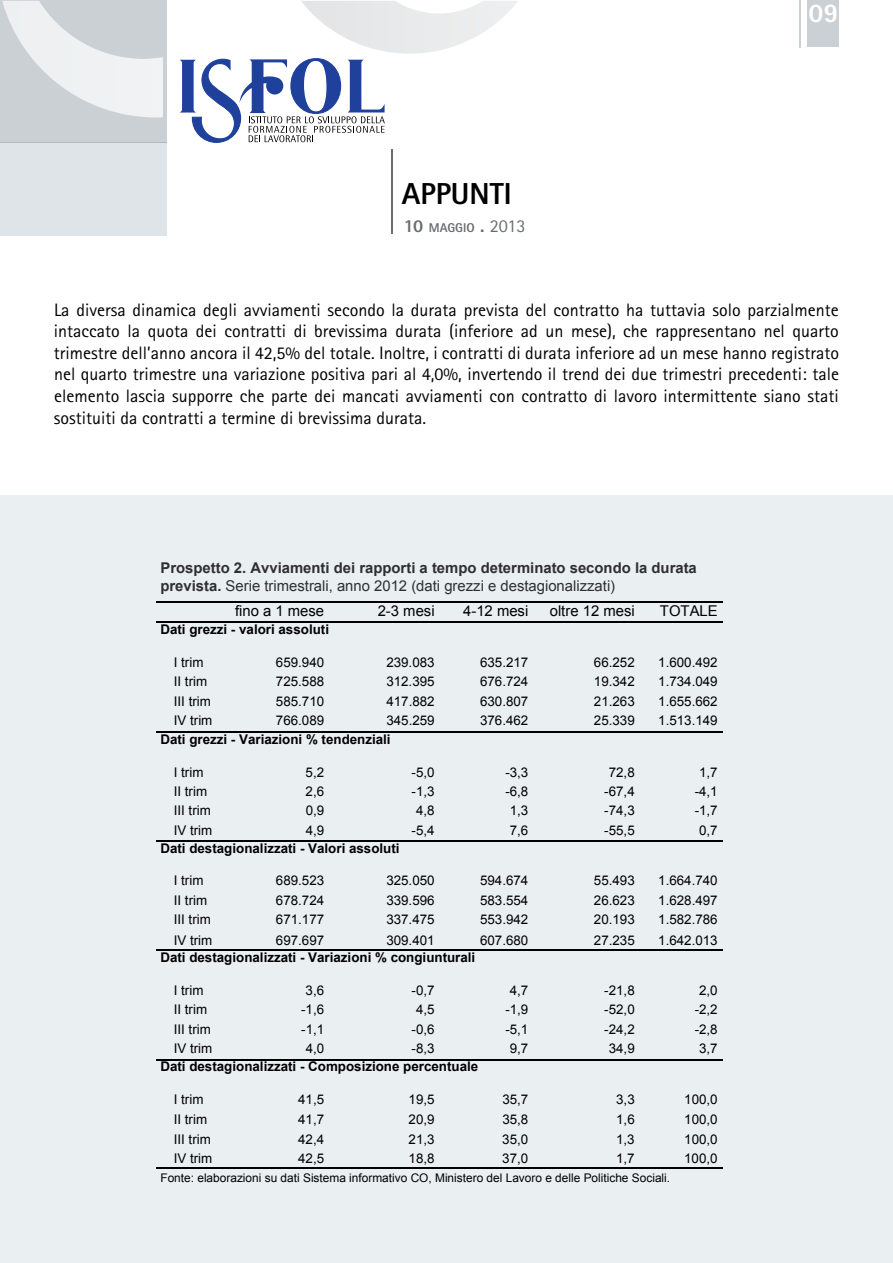
<style>
.page{position:relative;width:893px;height:1263px;background:#fff}
.page>*{position:absolute;margin:0;border:0;box-sizing:border-box;transform-origin:0 0}
.t1{font:800 30.3px "Rotis Sans Serif";color:#000}
.t2{font:800 27px "Rotis Sans Serif";color:#fff}
.t3{font:18px/21.6px "Rotis Sans Serif";color:#000;text-align:justify}
.t4{font:700 14.85px/17.9px "Arial";color:#333}
.t5{font:14.85px "Arial";color:#000}
.t6{font:13.35px "Arial";color:#000}
.t7{font:700 13.35px "Arial";color:#000}
.t8{font:800 12.75px "Rotis Sans Serif";color:#6a6d71}
.t9{font:11.85px "Arial";color:#000}
.s1{font-size:18.15px}
.s2{font-weight:400;font-size:18.15px}
.s3{font-weight:400}
</style>
<div class="page">
<div style="left:0;top:0;width:167px;height:143px;background:#cbd0d4"></div>
<div style="left:0;top:143px;width:167px;height:93px;background:#dfe4e8"></div>
<hr style="left:391px;top:149px;width:2px;height:85px;background:#6a6d71">
<svg style="left:2px;top:1px;width:516px;height:116px"></svg>
<hr style="left:799px;top:0;width:2px;height:48px;background:#cbd0d4">
<div style="left:807px;top:0;width:32px;height:47px;background:#cbd0d4"></div>
<svg style="left:180px;top:58px;width:205px;height:85px"></svg>
<div style="left:0;top:495px;width:893px;height:768px;background:#eaeff2"></div>
<h1 class="t1" style="left:402px;top:175px;width:111px">APPUNTI</h1>
<p class="t8" style="left:404px;top:220px;width:123px"><span class="s1">10</span> MAGGIO <span class="s1">.</span> <span class="s2">2013</span></p>
<h2 class="t2" style="left:808px;top:-5px;width:32px">09</h2>
<p class="t3" style="left:54px;top:299px;width:787px">La diversa dinamica degli avviamenti secondo la durata prevista del contratto ha tuttavia solo parzialmente intaccato la quota dei contratti di brevissima durata (inferiore ad un mese), che rappresentano nel quarto trimestre dell’anno ancora il 42,5% del totale. Inoltre, i contratti di durata inferiore ad un mese hanno registrato nel quarto trimestre una variazione positiva pari al 4,0%, invertendo il trend dei due trimestri precedenti: tale elemento lascia supporre che parte dei mancati avviamenti con contratto di lavoro intermittente siano stati sostituiti da contratti a termine di brevissima durata.</p>
<p class="t4" style="left:160px;top:560px;width:538px">Prospetto 2. Avviamenti dei rapporti a tempo determinato secondo la durata prevista. <span class="s3">Serie trimestrali, anno 2012 (dati grezzi e destagionalizzati)</span></p>
<p class="t5" style="left:235px;top:601px;width:91px">fino a 1 mese</p>
<p class="t5" style="left:378px;top:601px;width:58px">2-3 mesi</p>
<p class="t5" style="left:463px;top:601px;width:67px">4-12 mesi</p>
<p class="t5" style="left:550px;top:601px;width:87px">oltre 12 mesi</p>
<p class="t5" style="left:660px;top:601px;width:59px">TOTALE</p>
<p class="t7" style="left:160px;top:621px;width:170px">Dati grezzi - valori assoluti</p>
<p class="t6" style="left:174px;top:653px;width:31px">I trim</p>
<p class="t6" style="left:276px;top:653px;width:50px">659.940</p>
<p class="t6" style="left:386px;top:653px;width:50px">239.083</p>
<p class="t6" style="left:480px;top:653px;width:50px">635.217</p>
<p class="t6" style="left:594px;top:653px;width:42px">66.252</p>
<p class="t6" style="left:658px;top:653px;width:61px">1.600.492</p>
<p class="t6" style="left:174px;top:673px;width:35px">II trim</p>
<p class="t6" style="left:276px;top:673px;width:50px">725.588</p>
<p class="t6" style="left:386px;top:673px;width:50px">312.395</p>
<p class="t6" style="left:480px;top:673px;width:50px">676.724</p>
<p class="t6" style="left:594px;top:673px;width:42px">19.342</p>
<p class="t6" style="left:658px;top:673px;width:61px">1.734.049</p>
<p class="t6" style="left:174px;top:692px;width:39px">III trim</p>
<p class="t6" style="left:276px;top:692px;width:50px">585.710</p>
<p class="t6" style="left:386px;top:692px;width:50px">417.882</p>
<p class="t6" style="left:480px;top:692px;width:50px">630.807</p>
<p class="t6" style="left:594px;top:692px;width:42px">21.263</p>
<p class="t6" style="left:658px;top:692px;width:61px">1.655.662</p>
<p class="t6" style="left:174px;top:711px;width:40px">IV trim</p>
<p class="t6" style="left:276px;top:711px;width:50px">766.089</p>
<p class="t6" style="left:386px;top:711px;width:50px">345.259</p>
<p class="t6" style="left:480px;top:711px;width:50px">376.462</p>
<p class="t6" style="left:594px;top:711px;width:42px">25.339</p>
<p class="t6" style="left:658px;top:711px;width:61px">1.513.149</p>
<p class="t7" style="left:160px;top:730px;width:232px">Dati grezzi - Variazioni % tendenziali</p>
<p class="t6" style="left:174px;top:763px;width:31px">I trim</p>
<p class="t6" style="left:306px;top:763px;width:20px">5,2</p>
<p class="t6" style="left:412px;top:763px;width:25px">-5,0</p>
<p class="t6" style="left:505px;top:763px;width:25px">-3,3</p>
<p class="t6" style="left:609px;top:763px;width:28px">72,8</p>
<p class="t6" style="left:699px;top:763px;width:20px">1,7</p>
<p class="t6" style="left:174px;top:783px;width:35px">II trim</p>
<p class="t6" style="left:306px;top:783px;width:20px">2,6</p>
<p class="t6" style="left:412px;top:783px;width:25px">-1,3</p>
<p class="t6" style="left:505px;top:783px;width:25px">-6,8</p>
<p class="t6" style="left:604px;top:783px;width:32px">-67,4</p>
<p class="t6" style="left:695px;top:783px;width:25px">-4,1</p>
<p class="t6" style="left:174px;top:802px;width:39px">III trim</p>
<p class="t6" style="left:306px;top:802px;width:20px">0,9</p>
<p class="t6" style="left:416px;top:802px;width:20px">4,8</p>
<p class="t6" style="left:510px;top:802px;width:20px">1,3</p>
<p class="t6" style="left:604px;top:802px;width:32px">-74,3</p>
<p class="t6" style="left:695px;top:802px;width:25px">-1,7</p>
<p class="t6" style="left:174px;top:821px;width:40px">IV trim</p>
<p class="t6" style="left:306px;top:821px;width:20px">4,9</p>
<p class="t6" style="left:412px;top:821px;width:25px">-5,4</p>
<p class="t6" style="left:510px;top:821px;width:20px">7,6</p>
<p class="t6" style="left:604px;top:821px;width:32px">-55,5</p>
<p class="t6" style="left:699px;top:821px;width:20px">0,7</p>
<p class="t7" style="left:160px;top:839px;width:241px">Dati destagionalizzati - Valori assoluti</p>
<p class="t6" style="left:174px;top:872px;width:31px">I trim</p>
<p class="t6" style="left:276px;top:872px;width:50px">689.523</p>
<p class="t6" style="left:386px;top:872px;width:50px">325.050</p>
<p class="t6" style="left:480px;top:872px;width:50px">594.674</p>
<p class="t6" style="left:594px;top:872px;width:42px">55.493</p>
<p class="t6" style="left:658px;top:872px;width:61px">1.664.740</p>
<p class="t6" style="left:174px;top:891px;width:35px">II trim</p>
<p class="t6" style="left:276px;top:891px;width:50px">678.724</p>
<p class="t6" style="left:386px;top:891px;width:50px">339.596</p>
<p class="t6" style="left:480px;top:891px;width:50px">583.554</p>
<p class="t6" style="left:594px;top:891px;width:42px">26.623</p>
<p class="t6" style="left:658px;top:891px;width:61px">1.628.497</p>
<p class="t6" style="left:174px;top:910px;width:39px">III trim</p>
<p class="t6" style="left:276px;top:910px;width:50px">671.177</p>
<p class="t6" style="left:386px;top:910px;width:50px">337.475</p>
<p class="t6" style="left:480px;top:910px;width:50px">553.942</p>
<p class="t6" style="left:594px;top:910px;width:42px">20.193</p>
<p class="t6" style="left:658px;top:910px;width:61px">1.582.786</p>
<p class="t6" style="left:174px;top:931px;width:40px">IV trim</p>
<p class="t6" style="left:276px;top:931px;width:50px">697.697</p>
<p class="t6" style="left:386px;top:931px;width:50px">309.401</p>
<p class="t6" style="left:480px;top:931px;width:50px">607.680</p>
<p class="t6" style="left:594px;top:931px;width:42px">27.235</p>
<p class="t6" style="left:658px;top:931px;width:61px">1.642.013</p>
<p class="t7" style="left:160px;top:949px;width:316px">Dati destagionalizzati - Variazioni % congiunturali</p>
<p class="t6" style="left:174px;top:982px;width:31px">I trim</p>
<p class="t6" style="left:306px;top:982px;width:20px">3,6</p>
<p class="t6" style="left:412px;top:982px;width:25px">-0,7</p>
<p class="t6" style="left:510px;top:982px;width:20px">4,7</p>
<p class="t6" style="left:604px;top:982px;width:32px">-21,8</p>
<p class="t6" style="left:699px;top:982px;width:20px">2,0</p>
<p class="t6" style="left:174px;top:1001px;width:35px">II trim</p>
<p class="t6" style="left:301px;top:1001px;width:25px">-1,6</p>
<p class="t6" style="left:416px;top:1001px;width:20px">4,5</p>
<p class="t6" style="left:505px;top:1001px;width:25px">-1,9</p>
<p class="t6" style="left:604px;top:1001px;width:32px">-52,0</p>
<p class="t6" style="left:695px;top:1001px;width:25px">-2,2</p>
<p class="t6" style="left:174px;top:1020px;width:39px">III trim</p>
<p class="t6" style="left:301px;top:1020px;width:25px">-1,1</p>
<p class="t6" style="left:412px;top:1020px;width:25px">-0,6</p>
<p class="t6" style="left:505px;top:1020px;width:25px">-5,1</p>
<p class="t6" style="left:604px;top:1020px;width:32px">-24,2</p>
<p class="t6" style="left:695px;top:1020px;width:25px">-2,8</p>
<p class="t6" style="left:174px;top:1039px;width:40px">IV trim</p>
<p class="t6" style="left:306px;top:1039px;width:20px">4,0</p>
<p class="t6" style="left:412px;top:1039px;width:25px">-8,3</p>
<p class="t6" style="left:510px;top:1039px;width:20px">9,7</p>
<p class="t6" style="left:609px;top:1039px;width:28px">34,9</p>
<p class="t6" style="left:699px;top:1039px;width:20px">3,7</p>
<p class="t7" style="left:160px;top:1057px;width:319px">Dati destagionalizzati - Composizione percentuale</p>
<p class="t6" style="left:174px;top:1090px;width:31px">I trim</p>
<p class="t6" style="left:298px;top:1090px;width:28px">41,5</p>
<p class="t6" style="left:409px;top:1090px;width:28px">19,5</p>
<p class="t6" style="left:502px;top:1090px;width:28px">35,7</p>
<p class="t6" style="left:616px;top:1090px;width:20px">3,3</p>
<p class="t6" style="left:684px;top:1090px;width:35px">100,0</p>
<p class="t6" style="left:174px;top:1111px;width:35px">II trim</p>
<p class="t6" style="left:298px;top:1111px;width:28px">41,7</p>
<p class="t6" style="left:409px;top:1111px;width:28px">20,9</p>
<p class="t6" style="left:502px;top:1111px;width:28px">35,8</p>
<p class="t6" style="left:616px;top:1111px;width:20px">1,6</p>
<p class="t6" style="left:684px;top:1111px;width:35px">100,0</p>
<p class="t6" style="left:174px;top:1130px;width:39px">III trim</p>
<p class="t6" style="left:298px;top:1130px;width:28px">42,4</p>
<p class="t6" style="left:409px;top:1130px;width:28px">21,3</p>
<p class="t6" style="left:502px;top:1130px;width:28px">35,0</p>
<p class="t6" style="left:616px;top:1130px;width:20px">1,3</p>
<p class="t6" style="left:684px;top:1130px;width:35px">100,0</p>
<p class="t6" style="left:174px;top:1149px;width:40px">IV trim</p>
<p class="t6" style="left:298px;top:1149px;width:28px">42,5</p>
<p class="t6" style="left:409px;top:1149px;width:28px">18,8</p>
<p class="t6" style="left:502px;top:1149px;width:28px">37,0</p>
<p class="t6" style="left:616px;top:1149px;width:20px">1,7</p>
<p class="t6" style="left:684px;top:1149px;width:35px">100,0</p>
<p class="t9" style="left:160px;top:1170px;width:511px">Fonte: elaborazioni su dati Sistema informativo CO, Ministero del Lavoro e delle Politiche Sociali.</p>
</div>
